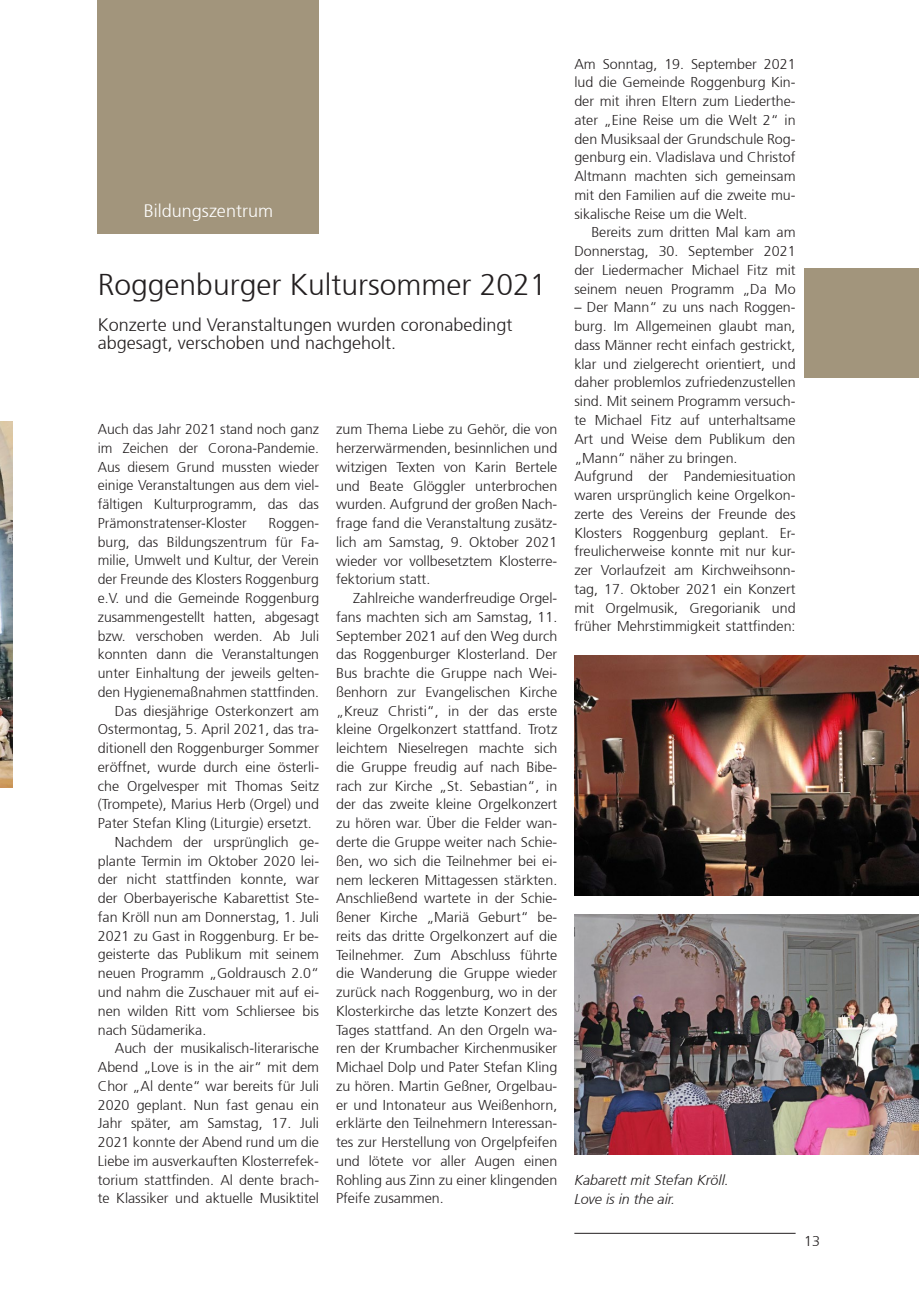
<style>
.page{position:relative;width:919px;height:1289px;background:#fff}
.page>*{position:absolute;margin:0;border:0;box-sizing:border-box;transform-origin:0 0}
.t1{font:300 30px "Frutiger";color:#231f20}
.t2{font:300 18px/18px "Frutiger";color:#231f20}
.t3{font:300 18px "Frutiger";color:#fff}
.t4{font:300 14.25px/18.8px "Frutiger";color:#231f20;text-align:justify}
.t5{font:italic 300 14.25px/18.8px "Frutiger";color:#231f20}
</style>
<div class="page">
<hr style="left:574px;top:1232px;width:221px;height:1px;background:#231f20">
<div style="left:98px;top:0;width:221px;height:234px;background:#a2957c"></div>
<img style="left:0;top:421px;width:13px;height:366px">
<img style="left:574px;top:655px;width:344px;height:240px">
<img style="left:574px;top:914px;width:344px;height:240px">
<div style="left:804px;top:268px;width:114px;height:109px;background:#a2957c"></div>
<p class="t3" style="left:144px;top:200px;width:131px">Bildungszentrum</p>
<h1 class="t1" style="left:98px;top:268px;width:450px">Roggenburger Kultursommer 2021</h1>
<p class="t2" style="left:98px;top:316px;width:416px">Konzerte und Veranstaltungen wurden coronabedingt abgesagt, verschoben und nachgeholt.</p>
<p class="t4" style="left:98px;top:420px;width:223px">Auch das Jahr 2021 stand noch ganz im Zeichen der Corona-Pandemie.<br>Aus diesem Grund mussten wieder einige Veranstaltungen aus dem viel&shy;fältigen Kulturprogramm, das das Prämonstratenser-Kloster</p>
<p class="t4" style="left:268px;top:514px;width:52px">Roggen-</p>
<p class="t4" style="left:98px;top:532px;width:223px">burg, das Bildungszentrum für Fa-</p>
<p class="t4" style="left:98px;top:551px;width:223px">milie, Umwelt und Kultur, der Verein</p>
<p class="t4" style="left:98px;top:570px;width:223px">der Freunde des Klosters Roggenburg</p>
<p class="t4" style="left:98px;top:589px;width:223px">e.V. und die Gemeinde Roggenburg</p>
<p class="t4" style="left:98px;top:607px;width:223px">zusammengestellt hatten, abgesagt</p>
<p class="t4" style="left:98px;top:626px;width:223px">bzw. verschoben werden. Ab Juli</p>
<p class="t4" style="left:98px;top:645px;width:223px">konnten dann die Veranstaltungen</p>
<p class="t4" style="left:98px;top:664px;width:223px">unter Einhaltung der jeweils gelten-</p>
<p class="t4" style="left:98px;top:682px;width:223px">den Hygienemaßnahmen stattfinden.</p>
<p class="t4" style="left:115px;top:701px;width:206px">Das diesjährige Osterkonzert am</p>
<p class="t4" style="left:98px;top:720px;width:223px">Ostermontag, 5. April 2021, das tra-</p>
<p class="t4" style="left:98px;top:739px;width:223px">ditionell den Roggenburger Sommer</p>
<p class="t4" style="left:98px;top:757px;width:223px">eröffnet, wurde durch eine österli-</p>
<p class="t4" style="left:98px;top:776px;width:223px">che Orgelvesper mit Thomas Seitz</p>
<p class="t4" style="left:98px;top:795px;width:223px">(Trompete), Marius Herb (Orgel) und</p>
<p class="t4" style="left:98px;top:814px;width:215px">Pater Stefan Kling (Liturgie) ersetzt.</p>
<p class="t4" style="left:115px;top:832px;width:206px">Nachdem der ursprünglich ge-</p>
<p class="t4" style="left:98px;top:851px;width:223px">plante Termin im Oktober 2020 lei-</p>
<p class="t4" style="left:98px;top:870px;width:223px">der nicht stattfinden konnte, war</p>
<p class="t4" style="left:98px;top:889px;width:223px">der Oberbayerische Kabarettist Ste-</p>
<p class="t4" style="left:98px;top:907px;width:223px">fan Kröll nun am Donnerstag, 1. Juli</p>
<p class="t4" style="left:98px;top:926px;width:223px">2021 zu Gast in Roggenburg. Er be-</p>
<p class="t4" style="left:98px;top:945px;width:223px">geisterte das Publikum mit seinem</p>
<p class="t4" style="left:98px;top:964px;width:223px">neuen Programm „Goldrausch 2.0“</p>
<p class="t4" style="left:98px;top:982px;width:223px">und nahm die Zuschauer mit auf ei-</p>
<p class="t4" style="left:98px;top:1001px;width:223px">nen wilden Ritt vom Schliersee bis</p>
<p class="t4" style="left:98px;top:1020px;width:110px">nach Südamerika.</p>
<p class="t4" style="left:115px;top:1039px;width:206px">Auch der musikalisch-literarische</p>
<p class="t4" style="left:98px;top:1057px;width:223px">Abend „Love is in the air“ mit dem</p>
<p class="t4" style="left:98px;top:1076px;width:223px">Chor „Al dente“ war bereits für Juli</p>
<p class="t4" style="left:98px;top:1095px;width:223px">2020 geplant. Nun fast genau ein</p>
<p class="t4" style="left:98px;top:1114px;width:223px">Jahr später, am Samstag, 17. Juli</p>
<p class="t4" style="left:98px;top:1132px;width:223px">2021 konnte der Abend rund um die</p>
<p class="t4" style="left:98px;top:1151px;width:223px">Liebe im ausverkauften Klosterrefek-</p>
<p class="t4" style="left:98px;top:1170px;width:223px">torium stattfinden. Al dente brach-</p>
<p class="t4" style="left:98px;top:1189px;width:223px">te Klassiker und aktuelle Musiktitel</p>
<p class="t4" style="left:336px;top:420px;width:223px">zum Thema Liebe zu Gehör, die von herzerwärmenden, besinnlichen und witzigen Texten von Karin Bertele und Beate Glöggler unterbrochen wurden. Aufgrund der großen Nach&shy;frage fand die Veranstaltung zusätz&shy;lich am Samstag, 9. Oktober 2021 wieder vor vollbesetztem Klosterre&shy;fektorium statt.</p>
<p class="t4" style="left:336px;top:589px;width:223px;text-indent:17px">Zahlreiche wanderfreudige Orgel&shy;fans machten sich am Samstag, 11.<br>September 2021 auf den Weg durch das Roggenburger Klosterland. Der Bus brachte die Gruppe nach Wei&shy;ßenhorn zur Evangelischen Kirche „Kreuz Christi“, in der das erste kleine Orgelkonzert stattfand. Trotz leichtem Nieselregen machte sich die Gruppe freudig auf nach Bibe&shy;rach zur Kirche „St. Sebastian“, in der das zweite kleine Orgelkonzert zu hören war. Über die Felder wan&shy;derte die Gruppe weiter nach Schie&shy;ßen, wo sich die Teilnehmer bei ei&shy;nem leckeren Mittagessen stärkten.<br>Anschließend wartete in der Schie&shy;ßener Kirche „Mariä Geburt“ be&shy;reits das dritte Orgelkonzert auf die Teilnehmer. Zum Abschluss führte die Wanderung die Gruppe wieder zurück nach Roggenburg, wo in der Klosterkirche das letzte Konzert des Tages stattfand. An den Orgeln wa&shy;ren der Krumbacher Kirchenmusiker Michael Dolp und Pater Stefan Kling zu hören. Martin Geßner, Orgelbau&shy;er und Intonateur aus Weißenhorn, erklärte den Teilnehmern Interessan&shy;tes zur Herstellung von Orgelpfeifen und lötete vor aller Augen einen Rohling aus Zinn zu einer klingenden Pfeife zusammen.</p>
<p class="t4" style="left:574px;top:54px;width:223px">Am Sonntag, 19. September 2021 lud die Gemeinde Roggenburg Kin&shy;der mit ihren Eltern zum Liederthe&shy;ater „Eine Reise um die Welt 2“ in den Musiksaal der Grundschule Rog&shy;genburg ein. Vladislava und Christof Altmann machten sich gemeinsam mit den Familien auf die zweite mu&shy;sikalische Reise um die Welt.</p>
<p class="t4" style="left:574px;top:223px;width:223px;text-indent:17px">Bereits zum dritten Mal kam am Donnerstag, 30. September 2021 der Liedermacher Michael Fitz mit seinem neuen Programm „Da Mo</p>
<p class="t4" style="left:574px;top:298px;width:223px;text-align:left">– Der Mann“ zu uns nach Roggen&shy;burg. Im Allgemeinen glaubt man, dass Männer recht einfach gestrickt, klar und zielgerecht orientiert, und daher problemlos zufriedenzustellen sind. Mit seinem Programm versuch&shy;te Michael Fitz auf unterhaltsame Art und Weise dem Publikum den „Mann“ näher zu bringen.<br>Aufgrund der Pandemiesituation waren ursprünglich keine Orgelkon&shy;zerte des Vereins der Freunde des Klosters Roggenburg geplant. Er&shy;freulicherweise konnte mit nur kur&shy;zer Vorlaufzeit am Kirchweihsonn&shy;tag, 17. Oktober 2021 ein Konzert mit Orgelmusik, Gregorianik und früher Mehrstimmigkeit stattfinden:</p>
<p class="t5" style="left:574px;top:1170px;width:156px">Kabarett mit Stefan Kröll.<br>Love is in the air.</p>
<p class="t4" style="left:804px;top:1231px;width:17px">13</p>
</div>
